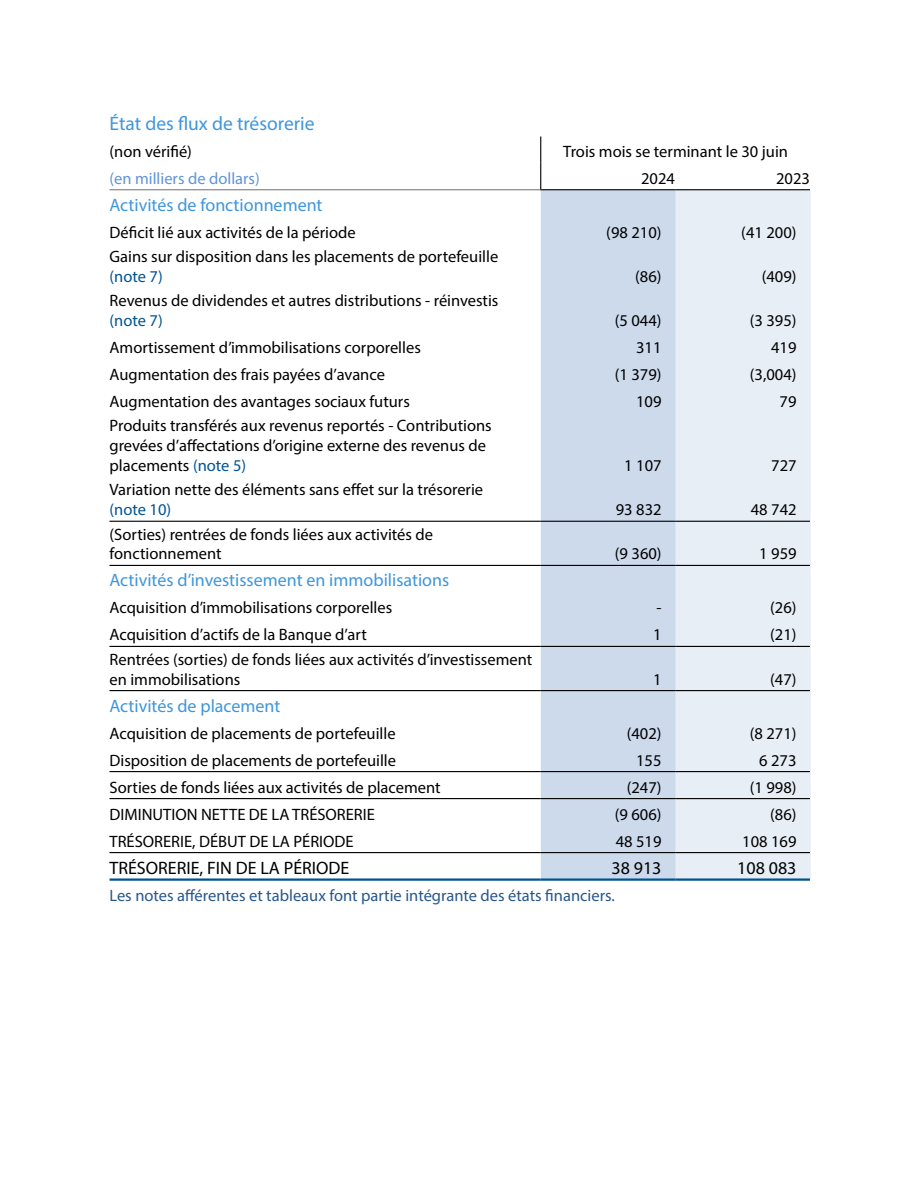
<style>
.page{position:relative;width:918px;height:1188px;background:#fff}
.page>*{position:absolute;margin:0;border:0;box-sizing:border-box;transform-origin:0 0}
.t1{font:19.5px "Myriad Pro";color:#3e96db}
.t2{font:18px "Myriad Pro";color:#3e96db}
.t3{font:18px "Myriad Pro";color:#000}
.t4{font:16.5px/19.8px "Myriad Pro";color:#000}
.t5{font:16.5px "Myriad Pro";color:#27578c}
.t6{font:16.5px "Myriad Pro";color:#005392}
.t7{font:16.5px "Myriad Pro";color:#6094d8}
.s1{color:#005392}
</style>
<div class="page">
<div style="left:541px;top:190px;width:135px;height:688px;background:#ccdaec"></div>
<div style="left:676px;top:190px;width:135px;height:690px;background:#e7eef5"></div>
<hr style="left:110px;top:189px;width:430px;height:1px;background:#7f7f7f">
<svg style="left:540px;top:136px;width:1px;height:53px"></svg>
<hr style="left:540px;top:189px;width:136px;height:1px;background:#000">
<hr style="left:676px;top:189px;width:134px;height:1px;background:#000">
<hr style="left:110px;top:521px;width:431px;height:1px;background:#000">
<hr style="left:541px;top:521px;width:135px;height:1px;background:#000">
<hr style="left:676px;top:521px;width:134px;height:1px;background:#000">
<hr style="left:110px;top:565px;width:431px;height:1px;background:#000">
<hr style="left:541px;top:565px;width:135px;height:1px;background:#000">
<hr style="left:676px;top:565px;width:134px;height:1px;background:#000">
<hr style="left:110px;top:646px;width:431px;height:1px;background:#000">
<hr style="left:541px;top:646px;width:135px;height:1px;background:#000">
<hr style="left:676px;top:646px;width:134px;height:1px;background:#000">
<hr style="left:110px;top:690px;width:431px;height:1px;background:#000">
<hr style="left:541px;top:690px;width:135px;height:1px;background:#000">
<hr style="left:676px;top:690px;width:134px;height:1px;background:#000">
<hr style="left:110px;top:771px;width:431px;height:1px;background:#000">
<hr style="left:541px;top:771px;width:135px;height:1px;background:#000">
<hr style="left:676px;top:771px;width:134px;height:1px;background:#000">
<hr style="left:110px;top:798px;width:431px;height:1px;background:#000">
<hr style="left:541px;top:798px;width:135px;height:1px;background:#000">
<hr style="left:676px;top:798px;width:134px;height:1px;background:#000">
<hr style="left:110px;top:852px;width:431px;height:1px;background:#000">
<hr style="left:541px;top:852px;width:135px;height:1px;background:#000">
<hr style="left:676px;top:852px;width:134px;height:1px;background:#000">
<hr style="left:110px;top:878px;width:431px;height:3px;background:#005392">
<hr style="left:541px;top:878px;width:135px;height:3px;background:#005392">
<hr style="left:676px;top:878px;width:134px;height:3px;background:#005392">
<p class="t1" style="left:110px;top:111px;width:207px">État des flux de trésorerie</p>
<p class="t4" style="left:110px;top:141px;width:84px">(non vérifié)</p>
<p class="t4" style="left:563px;top:141px;width:226px">Trois mois se terminant le 30 juin</p>
<p class="t7" style="left:110px;top:168px;width:152px">(en milliers de dollars)</p>
<p class="t4" style="left:641px;top:168px;width:35px">2024</p>
<p class="t4" style="left:776px;top:168px;width:35px">2023</p>
<p class="t2" style="left:110px;top:194px;width:215px">Activités de fonctionnement</p>
<p class="t4" style="left:110px;top:222px;width:248px">Déficit lié aux activités de la période</p>
<p class="t4" style="left:606px;top:222px;width:57px">(98 210)</p>
<p class="t4" style="left:741px;top:222px;width:57px">(41 200)</p>
<p class="t4" style="left:110px;top:246px;width:390px">Gains sur disposition dans les placements de portefeuille</p>
<p class="t6" style="left:110px;top:266px;width:55px">(note 7)</p>
<p class="t4" style="left:635px;top:266px;width:28px">(86)</p>
<p class="t4" style="left:762px;top:266px;width:36px">(409)</p>
<p class="t4" style="left:110px;top:291px;width:390px">Revenus de dividendes et autres distributions - réinvestis</p>
<p class="t6" style="left:110px;top:310px;width:55px">(note 7)</p>
<p class="t4" style="left:615px;top:310px;width:48px">(5 044)</p>
<p class="t4" style="left:750px;top:310px;width:48px">(3 395)</p>
<p class="t4" style="left:110px;top:337px;width:313px">Amortissement d’immobilisations corporelles</p>
<p class="t4" style="left:636px;top:337px;width:27px">311</p>
<p class="t4" style="left:771px;top:337px;width:27px">419</p>
<p class="t4" style="left:110px;top:364px;width:277px">Augmentation des frais payées d’avance</p>
<p class="t4" style="left:615px;top:364px;width:48px">(1 379)</p>
<p class="t4" style="left:750px;top:364px;width:48px">(3,004)</p>
<p class="t4" style="left:110px;top:391px;width:302px">Augmentation des avantages sociaux futurs</p>
<p class="t4" style="left:636px;top:391px;width:27px">109</p>
<p class="t4" style="left:780px;top:391px;width:18px">79</p>
<p class="t4" style="left:110px;top:416px;width:384px">Produits transférés aux revenus reportés - Contributions grevées d’affectations d’origine externe des revenus de placements <span class="s1">(note 5)</span></p>
<p class="t4" style="left:624px;top:455px;width:39px">1 107</p>
<p class="t4" style="left:771px;top:455px;width:27px">727</p>
<p class="t4" style="left:110px;top:480px;width:375px">Variation nette des éléments sans effet sur la trésorerie</p>
<p class="t6" style="left:110px;top:500px;width:63px">(note 10)</p>
<p class="t4" style="left:616px;top:500px;width:47px">93 832</p>
<p class="t4" style="left:751px;top:500px;width:47px">48 742</p>
<p class="t4" style="left:110px;top:524px;width:325px">(Sorties) rentrées de fonds liées aux activités de fonctionnement</p>
<p class="t4" style="left:615px;top:544px;width:48px">(9 360)</p>
<p class="t4" style="left:759px;top:544px;width:39px">1 959</p>
<p class="t2" style="left:110px;top:569px;width:341px">Activités d’investissement en immobilisations</p>
<p class="t4" style="left:110px;top:598px;width:284px">Acquisition d’immobilisations corporelles</p>
<p class="t4" style="left:656px;top:598px;width:7px">-</p>
<p class="t4" style="left:770px;top:598px;width:28px">(26)</p>
<p class="t4" style="left:110px;top:625px;width:259px">Acquisition d’actifs de la Banque d’art</p>
<p class="t4" style="left:653px;top:625px;width:10px">1</p>
<p class="t4" style="left:770px;top:625px;width:28px">(21)</p>
<p class="t4" style="left:110px;top:649px;width:424px">Rentrées (sorties) de fonds liées aux activités d’investissement en immobilisations</p>
<p class="t4" style="left:653px;top:669px;width:10px">1</p>
<p class="t4" style="left:770px;top:669px;width:28px">(47)</p>
<p class="t2" style="left:110px;top:694px;width:172px">Activités de placement</p>
<p class="t4" style="left:110px;top:723px;width:288px">Acquisition de placements de portefeuille</p>
<p class="t4" style="left:627px;top:723px;width:36px">(402)</p>
<p class="t4" style="left:750px;top:723px;width:48px">(8 271)</p>
<p class="t4" style="left:110px;top:750px;width:288px">Disposition de placements de portefeuille</p>
<p class="t4" style="left:636px;top:750px;width:27px">155</p>
<p class="t4" style="left:759px;top:750px;width:39px">6 273</p>
<p class="t4" style="left:110px;top:777px;width:333px">Sorties de fonds liées aux activités de placement</p>
<p class="t4" style="left:627px;top:777px;width:36px">(247)</p>
<p class="t4" style="left:750px;top:777px;width:48px">(1 998)</p>
<p class="t4" style="left:110px;top:804px;width:267px">DIMINUTION NETTE DE LA TRÉSORERIE</p>
<p class="t4" style="left:615px;top:804px;width:48px">(9 606)</p>
<p class="t4" style="left:770px;top:804px;width:28px">(86)</p>
<p class="t4" style="left:110px;top:831px;width:246px">TRÉSORERIE, DÉBUT DE LA PÉRIODE</p>
<p class="t4" style="left:616px;top:831px;width:47px">48 519</p>
<p class="t4" style="left:742px;top:831px;width:56px">108 169</p>
<p class="t3" style="left:110px;top:856px;width:241px">TRÉSORERIE, FIN DE LA PÉRIODE</p>
<p class="t3" style="left:612px;top:856px;width:51px">38 913</p>
<p class="t3" style="left:737px;top:856px;width:61px">108 083</p>
<p class="t5" style="left:110px;top:885px;width:507px">Les notes afférentes et tableaux font partie intégrante des états financiers.</p>
</div>
